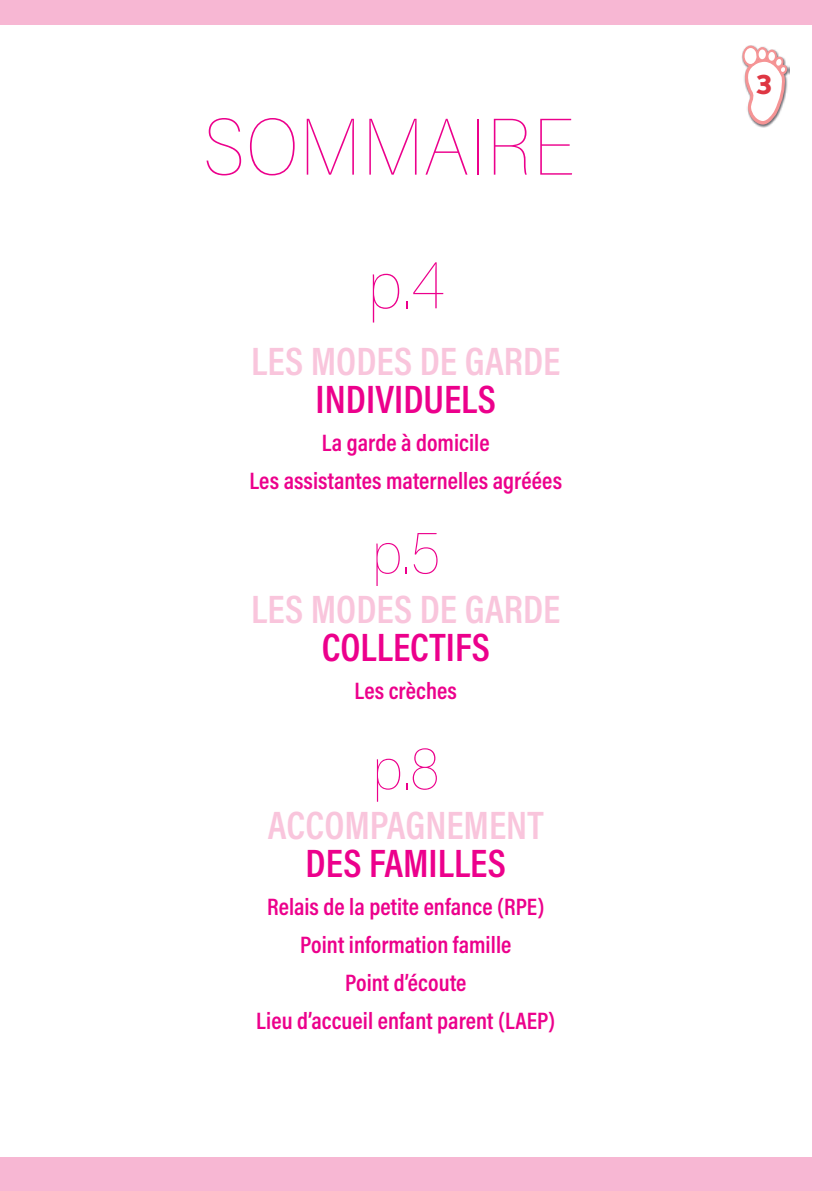
<style>
.page{position:relative;width:840px;height:1191px;background:#fff}
.page>*{position:absolute;margin:0;border:0;box-sizing:border-box;transform-origin:0 0}
.t1{font:80px "Acumin Variable Concept";letter-spacing:.005em;color:#ec008c}
.t2{font:68px "Acumin Variable Concept";color:#ec008c}
.t3{font:60px "Acumin Variable Concept";color:#ec008c}
.t4{font:40px "Acumin Variable Concept";color:#f9c5dc}
.t5{font:40px "Acumin Variable Concept";color:#ec008c}
.t6{font:30px "Mosk Extra Bold 800";color:#de3643}
.t7{font:24px/38px "Acumin Variable Concept";color:#ec008c;text-align:center}
</style>
<div class="page">
<div style="left:0;top:0;width:839px;height:1191px;background:#f7b7d3"></div>
<div style="left:0;top:25px;width:811px;height:1132px;background:#fff"></div>
<img style="left:786px;top:65px;width:2px;height:28px">
<svg style="left:741px;top:45px;width:45px;height:83px"></svg>
<h1 class="t1" style="left:203px;top:92px;width:373px">SOMMAIRE</h1>
<h2 class="t2" style="left:367px;top:238px;width:79px">p.4</h2>
<h3 class="t4" style="left:251px;top:333px;width:310px">LES MODES DE GARDE</h3>
<h3 class="t5" style="left:315px;top:371px;width:182px">INDIVIDUELS</h3>
<p class="t7" style="left:249px;top:422px;width:314px">La garde à domicile<br>Les assistantes maternelles agréées</p>
<h3 class="t3" style="left:371px;top:511px;width:70px">p.5</h3>
<h3 class="t4" style="left:251px;top:581px;width:310px">LES MODES DE GARDE</h3>
<h3 class="t5" style="left:321px;top:619px;width:170px">COLLECTIFS</h3>
<p class="t7" style="left:354px;top:670px;width:104px">Les crèches</p>
<h3 class="t3" style="left:372px;top:727px;width:69px">p.8</h3>
<h3 class="t4" style="left:268px;top:797px;width:277px">ACCOMPAGNEMENT</h3>
<h3 class="t5" style="left:305px;top:835px;width:202px">DES FAMILLES</h3>
<p class="t7" style="left:256px;top:886px;width:300px">Relais de la petite enfance (RPE)<br>Point information famille<br>Point d’écoute<br>Lieu d’accueil enfant parent (LAEP)</p>
<p class="t6" style="left:756px;top:63px;width:17px">3</p>
</div>
